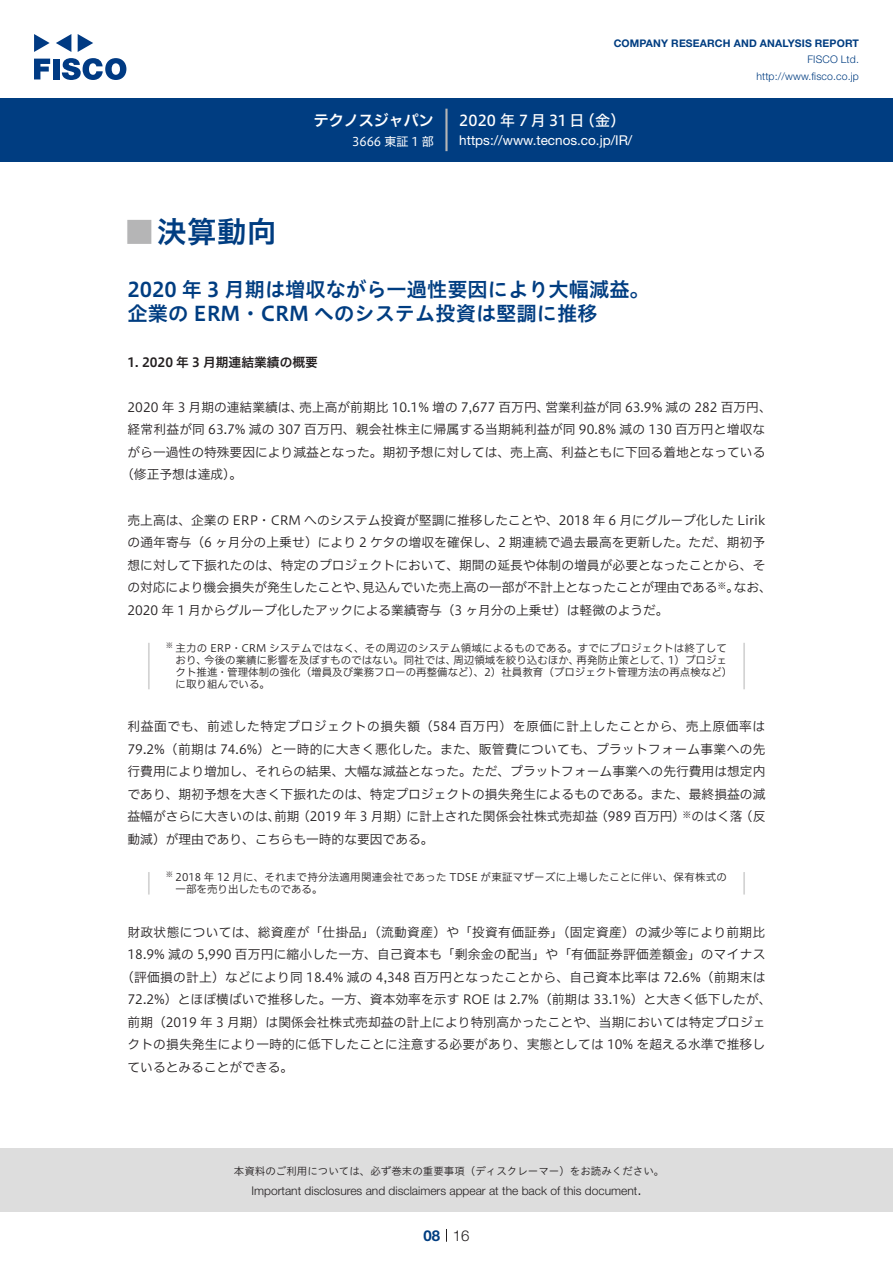
<style>
.page{position:relative;width:893px;height:1263px;background:#fff}
.page>*{position:absolute;margin:0;border:0;box-sizing:border-box;transform-origin:0 0}
.t1{font:30px "Hiragino UD Sans Std N W6";color:#003d81}
.t2{font:700 24px "Koz Go Pro";color:#b5b5b6}
.t3{font:20.25px/24px "Hiragino UD Sans Std W6";color:#003d81}
.t4{font:15px "Hiragino UD Sans F Std N W5";letter-spacing:.175em;color:#fff}
.t5{font:15px "Hiragino UD Sans F Std N W6";color:#fff}
.t6{font:300 15px "Helvetica Neue LT Std";color:#231f20}
.t7{font:700 15px "Helvetica Neue LT Std";color:#003d81}
.t8{font:13.5px "Helvetica Neue LT Std";color:#fff}
.t9{font:12.75px/22.5px "Hiragino UD Sans F Std N W3";color:#231f20}
.t10{font:12.75px "Hiragino UD Sans F Std N W3";letter-spacing:.02em;color:#231f20}
.t11{font:12.75px "Hiragino UD Sans F Std N W3";letter-spacing:.025em;color:#231f20}
.t12{font:12.75px "Hiragino UD Sans F Std N W6";color:#231f20}
.t13{font:300 12px "Helvetica Neue LT Std";color:#231f20}
.t14{font:12px "Hiragino UD Sans F Std N W4";color:#fff}
.t15{font:10.5px/12px "Hiragino UD Sans F Std N W3";color:#231f20}
.t16{font:10.5px "Hiragino UD Sans F Std N W3";letter-spacing:.02em;color:#231f20}
.t17{font:10.5px "Hiragino UD Sans Std W3";color:#231f20}
.t18{font:700 10.5px "Helvetica Neue LT Std";letter-spacing:.015em;color:#003d81}
.t19{font:300 10.5px/16.5px "Helvetica Neue LT Std";letter-spacing:.015em;color:#003d81;text-align:right}
.t20{font:8.85px "Hiragino UD Sans F Std N W3";color:#231f20}
.t21{font:7.35px "Hiragino UD Sans F Std N W3";color:#231f20}
.s1{font-size:12.75px}
</style>
<div class="page">
<div style="left:0;top:1148px;width:893px;height:64px;background:#ddd"></div>
<svg style="left:34px;top:59px;width:16px;height:20px"></svg>
<div style="left:53px;top:59px;width:6px;height:20px;background:#003a83"></div>
<svg style="left:62px;top:58px;width:64px;height:22px"></svg>
<svg style="left:34px;top:34px;width:16px;height:18px"></svg>
<svg style="left:78px;top:34px;width:15px;height:18px"></svg>
<svg style="left:56px;top:34px;width:15px;height:18px"></svg>
<div style="left:0;top:98px;width:893px;height:64px;background:#003d81"></div>
<hr style="left:445px;top:109px;width:3px;height:42px;background:#b5b5b6">
<svg style="left:446px;top:1229px;width:1px;height:13px"></svg>
<hr style="left:148px;top:643px;width:2px;height:46px;background:#d3d3d3">
<hr style="left:743px;top:643px;width:2px;height:46px;background:#d3d3d3">
<hr style="left:148px;top:872px;width:2px;height:22px;background:#d3d3d3">
<hr style="left:743px;top:872px;width:2px;height:22px;background:#d3d3d3">
<p class="t5" style="left:314px;top:109px;width:122px">テクノスジャパン</p>
<p class="t14" style="left:352px;top:132px;width:83px">3666 東証 1 部</p>
<p class="t18" style="left:614px;top:37px;width:247px">COMPANY RESEARCH AND ANALYSIS REPORT</p>
<p class="t19" style="left:756px;top:51px;width:104px">FISCO Ltd. http://www.fisco.co j p.</p>
<p class="t4" style="left:580px;top:109px;width:47px">（金(</p>
<p class="t4" style="left:459px;top:109px;width:127px">2020年7月31日</p>
<p class="t8" style="left:459px;top:132px;width:175px">https://www.tecnos. c o j p. I R/ /</p>
<h1 class="t1" style="left:157px;top:209px;width:121px">決算動向</h1>
<h2 class="t2" style="left:128px;top:217px;width:25px">█</h2>
<h3 class="t3" style="left:128px;top:276px;width:524px">2020 年 3 月期は増収ながら一過性要因により大幅減益。企業の ERM・CRM へのシステム投資は堅調に推移</h3>
<p class="t12" style="left:128px;top:352px;width:192px">1. 2020 年 3 月期連結業績の概要</p>
<p class="t9" style="left:545px;top:395px;width:228px">営業利益が同 63.9% 減の 282 百万円、</p>
<p class="t9" style="left:299px;top:395px;width:252px">売上高が前期比 10.1% 増の 7,677 百万円、</p>
<p class="t9" style="left:128px;top:395px;width:177px">2020 年 3 月期の連結業績は、</p>
<p class="t9" style="left:128px;top:418px;width:639px">経常利益が同 63.7% 減の 307 百万円、親会社株主に帰属する当期純利益が同 90.8% 減の 130 百万円と増収な</p>
<p class="t9" style="left:128px;top:440px;width:639px">がら一過性の特殊要因により減益となった。期初予想に対しては、売上高、利益ともに下回る着地となっている</p>
<p class="t9" style="left:121px;top:463px;width:123px">（修正予想は達成。(</p>
<p class="t9" style="left:128px;top:508px;width:639px">売上高は、企業の ERP・CRM へのシステム投資が堅調に推移したことや、2018 年 6 月にグループ化した Lirik</p>
<p class="t9" style="left:128px;top:530px;width:639px">の通年寄与（6 ヶ月分の上乗せ）により 2 ケタの増収を確保し、2 期連続で過去最高を更新した。ただ、期初予</p>
<p class="t9" style="left:128px;top:553px;width:639px">想に対して下振れたのは、特定のプロジェクトにおいて、期間の延長や体制の増員が必要となったことから、そ</p>
<p class="t9" style="left:734px;top:575px;width:40px">なお、</p>
<p class="t9" style="left:128px;top:575px;width:542px">の対応により機会損失が発生したことや、<br>2020 年 1 月からグループ化したアックによる業績寄与（3 ヶ月分の上乗せ）は軽微のようだ。</p>
<p class="t15" style="left:176px;top:641px;width:553px">主力の ERP・CRM システムではなく、その周辺のシステム領域によるものである。すでにプロジェクトは終了して</p>
<p class="t9" style="left:362px;top:575px;width:357px">見込んでいた売上高の一部が不計上となったことが理由である</p>
<p class="t20" style="left:718px;top:579px;width:23px">※<span class="s1">。</span></p>
<p class="t21" style="left:166px;top:639px;width:9px">※</p>
<p class="t15" style="left:668px;top:653px;width:60px">1）プロジェ</p>
<p class="t15" style="left:204px;top:653px;width:254px">今後の業績に影響を及ぼすものではない。同社では、</p>
<p class="t15" style="left:453px;top:653px;width:127px">周辺領域を絞り込むほか、</p>
<p class="t15" style="left:577px;top:653px;width:96px">再発防止策として、</p>
<p class="t15" style="left:176px;top:653px;width:558px">おり、<br>クト推進・管理体制の強化（増員及び業務フローの再整備など）、2）社員教育（プロジェクト管理方法の再点検など(に取り組んでいる。</p>
<p class="t9" style="left:128px;top:714px;width:639px;text-align:right">利益面でも、前述した特定プロジェクトの損失額（584 百万円）を原価に計上したことから、売上原価率は79.2%（前期は 74.6%）と一時的に大きく悪化した。また、販管費についても、プラットフォーム事業への先行費用により増加し、それらの結果、大幅な減益となった。ただ、プラットフォーム事業への先行費用は想定内であり、期初予想を大きく下振れたのは、特定プロジェクトの損失発生によるものである。また、最終損益の減（反</p>
<p class="t9" style="left:128px;top:804px;width:307px">益幅がさらに大きいのは、<br>動減）が理由であり、こちらも一時的な要因である。</p>
<p class="t16" style="left:176px;top:869px;width:553px">2018 年 12 月に、それまで持分法適用関連会社であった TDSE が東証マザーズに上場したことに伴い、保有株式の</p>
<p class="t9" style="left:274px;top:804px;width:27px">前期</p>
<p class="t9" style="left:406px;top:804px;width:193px">に計上された関係会社株式売却益</p>
<p class="t9" style="left:297px;top:804px;width:114px">（2019 年 3 月期）</p>
<p class="t9" style="left:595px;top:804px;width:149px">（989 百万円）<sup>※</sup>のはく落</p>
<p class="t21" style="left:166px;top:869px;width:9px">※</p>
<p class="t15" style="left:176px;top:883px;width:148px">一部を売り出したものである。</p>
<p class="t11" style="left:128px;top:922px;width:639px">財政状態については、総資産が「仕掛品」（流動資産）や「投資有価証券」（固定資産）の減少等により前期比</p>
<p class="t9" style="left:128px;top:942px;width:639px">18.9% 減の 5,990 百万円に縮小した一方、自己資本も「剰余金の配当」や「有価証券評価差額金」のマイナス</p>
<p class="t10" style="left:121px;top:967px;width:646px">（評価損の計上）などにより同 18.4% 減の 4,348 百万円となったことから、自己資本比率は 72.6%（前期末は</p>
<p class="t9" style="left:128px;top:987px;width:645px">72.2%）とほぼ横ばいで推移した。一方、資本効率を示す ROE は 2.7%（前期は 33.1%）と大きく低下したが、</p>
<p class="t9" style="left:128px;top:1010px;width:639px">前期（2019 年 3 月期）は関係会社株式売却益の計上により特別高かったことや、当期においては特定プロジェ</p>
<p class="t9" style="left:128px;top:1032px;width:639px">クトの損失発生により一時的に低下したことに注意する必要があり、実態としては 10% を超える水準で推移し</p>
<p class="t9" style="left:128px;top:1055px;width:167px">ているとみることができる。</p>
<p class="t17" style="left:234px;top:1163px;width:432px">本資料のご利用については、必ず巻末の重要事項（ディスクレーマー）をお読みください。</p>
<p class="t6" style="left:637px;top:1180px;width:6px">.</p>
<p class="t13" style="left:251px;top:1183px;width:387px">Important disclosures and disclaimers appear at the back of this document</p>
<p class="t7" style="left:423px;top:1226px;width:18px">08</p>
<p class="t6" style="left:453px;top:1226px;width:18px">16</p>
</div>
